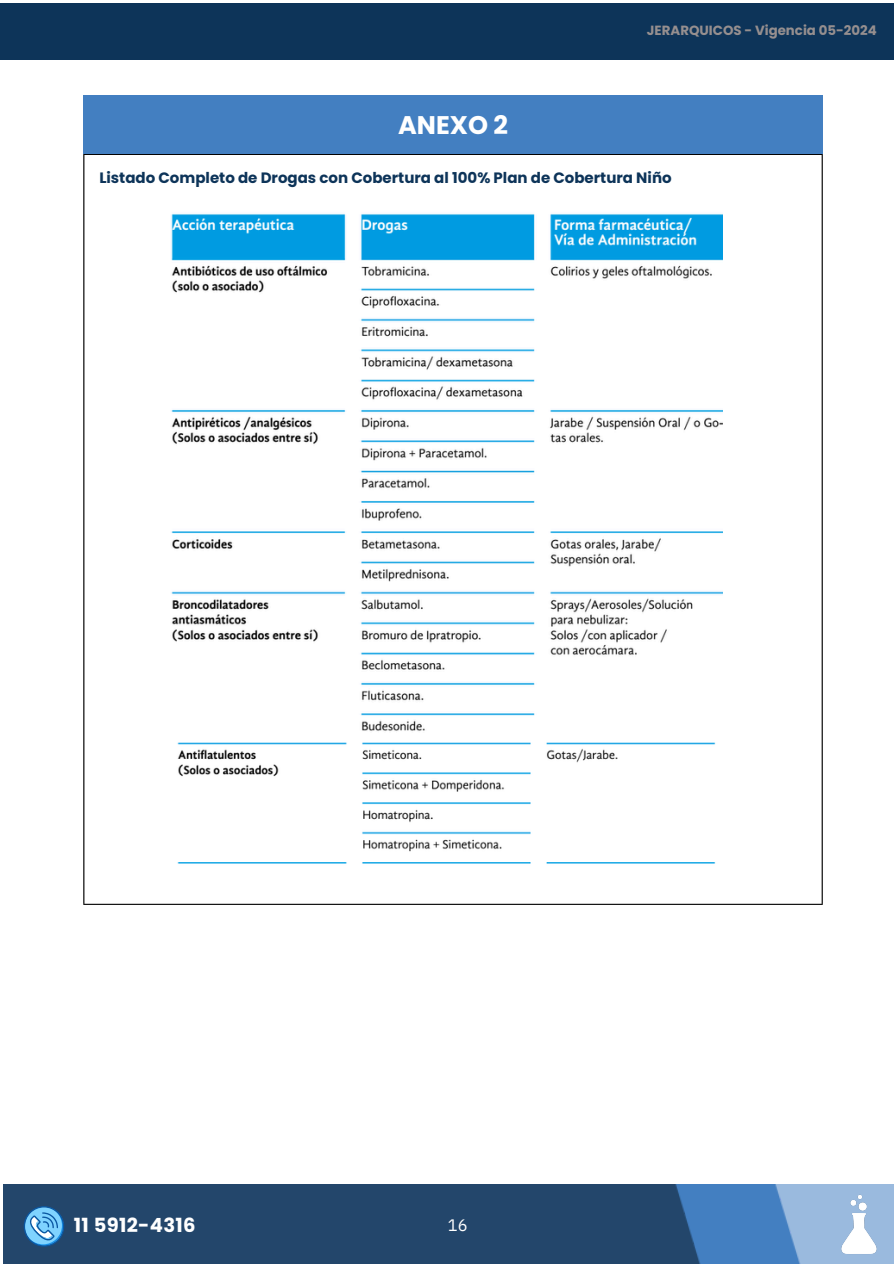
<style>
.page{position:relative;width:894px;height:1264px;background:#fff}
.page>*{position:absolute;margin:0;border:0;box-sizing:border-box;transform-origin:0 0}
.t1{font:700 25.5px "Poppins";color:#fff}
.t2{font:700 19.5px "Poppins";letter-spacing:.02em;color:#fff}
.t3{font:16.5px "IBM Plex Sans";color:#fff}
.t4{font:700 15px "Poppins";color:#0d3459}
.t5{font:700 13.35px "Poppins";color:#968f8f}
</style>
<div class="page">
<img style="left:704px;top:1184px;width:100px;height:79px">
<div style="left:4px;top:1184px;width:700px;height:79px;background:#23466b"></div>
<img style="left:822px;top:1191px;width:71px;height:70px">
<svg style="left:24px;top:1206px;width:40px;height:40px;background:#599dcd"></svg>
<div style="left:0;top:3px;width:893px;height:57px;background:#0d3459"></div>
<hr style="left:83px;top:155px;width:1px;height:748px;background:#000">
<hr style="left:821px;top:155px;width:1px;height:748px;background:#000">
<hr style="left:83px;top:154px;width:739px;height:1px;background:#000">
<hr style="left:83px;top:903px;width:739px;height:1px;background:#000">
<div style="left:83px;top:95px;width:739px;height:59px;background:#437fc1"></div>
<img style="left:171px;top:213px;width:552px;height:651px">
<h3 class="t1" style="left:398px;top:107px;width:111px">ANEXO 2</h3>
<p class="t5" style="left:646px;top:21px;width:231px">JERARQUICOS - Vigencia 05-2024</p>
<h2 class="t4" style="left:99px;top:167px;width:573px">Listado Completo de Drogas con Cobertura al 100% Plan de Cobertura Niño</h2>
<p class="t2" style="left:74px;top:1211px;width:123px">11 5912-4316</p>
<p class="t3" style="left:448px;top:1214px;width:21px">16</p>
</div>
